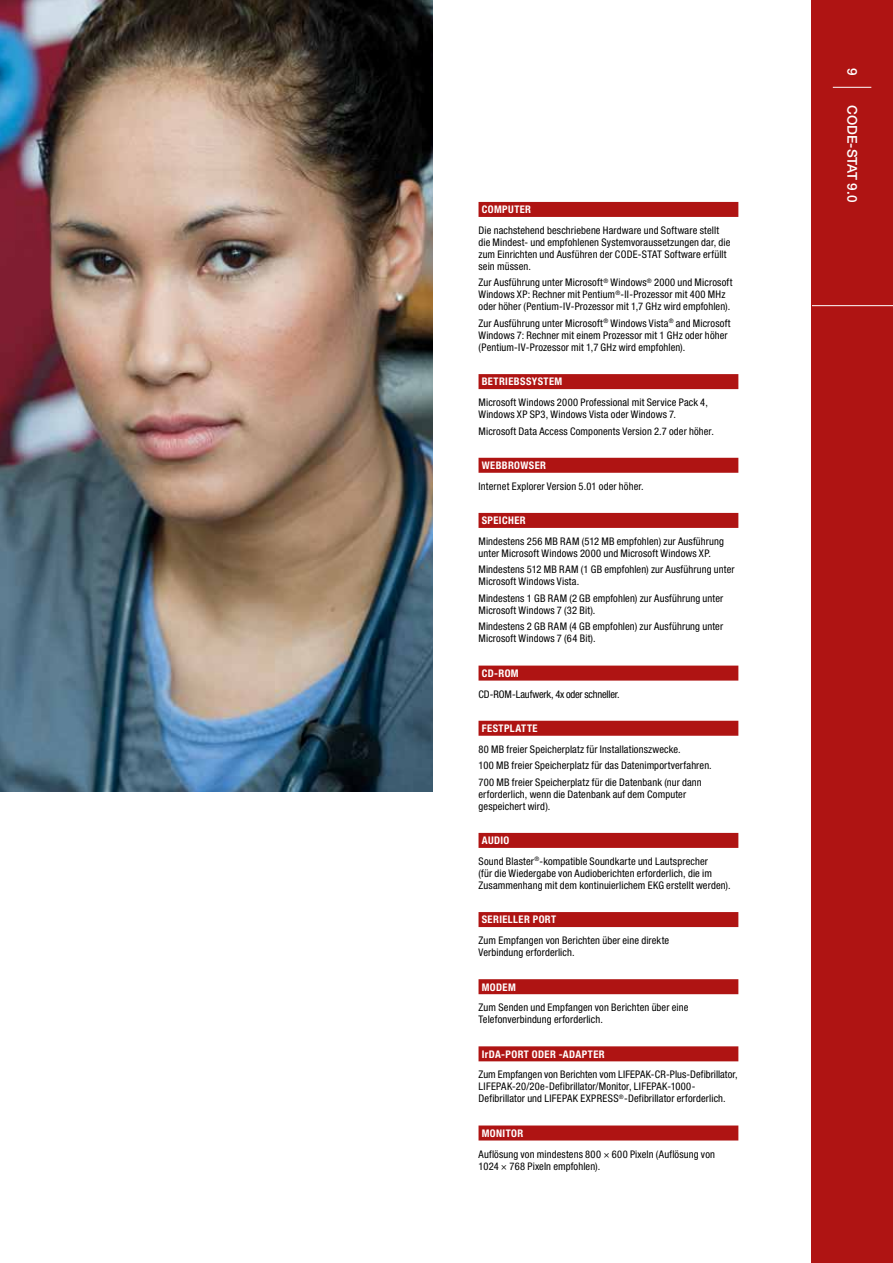
<style>
.page{position:relative;width:893px;height:1263px;background:#fff}
.page>*{position:absolute;margin:0;border:0;box-sizing:border-box;transform-origin:0 0}
.t1{font:500 13.5px "Helvetica Neue LTW1 G";color:#fff}
.t2{font:500 13.5px "Helvetica Neue LT Std";color:#fff}
.t3{font:condensed 10.5px/12px "Helvetica Neue LT Std";letter-spacing:.015em;color:#000}
.t4{font:700 condensed 10.5px "Helvetica Neue LT Std";letter-spacing:.04em;color:#fff}
.t5{font:condensed 10.5px "Helvetica Neue LT Std";letter-spacing:-.02em;color:#000}
.s1{font-weight:700;color:#fff}
</style>
<div class="page">
<div style="left:812px;top:0;width:81px;height:1263px;background:#af1413"></div>
<hr style="left:833px;top:87px;width:38px;height:1px;background:#fff">
<hr style="left:812px;top:305px;width:81px;height:1px;background:#fff">
<img style="left:0;top:0;width:432px;height:791px">
<div style="left:478px;top:202px;width:260px;height:15px;background:#af1413"></div>
<div style="left:478px;top:374px;width:260px;height:15px;background:#af1413"></div>
<div style="left:478px;top:458px;width:260px;height:15px;background:#af1413"></div>
<div style="left:478px;top:513px;width:260px;height:15px;background:#af1413"></div>
<div style="left:478px;top:666px;width:260px;height:15px;background:#af1413"></div>
<div style="left:478px;top:721px;width:260px;height:15px;background:#af1413"></div>
<div style="left:478px;top:833px;width:260px;height:15px;background:#af1413"></div>
<div style="left:478px;top:912px;width:260px;height:15px;background:#af1413"></div>
<div style="left:478px;top:979px;width:260px;height:15px;background:#af1413"></div>
<div style="left:478px;top:1046px;width:260px;height:15px;background:#af1413"></div>
<div style="left:478px;top:1125px;width:260px;height:15px;background:#af1413"></div>
<p class="t4" style="left:482px;top:203px;width:51px">COMPUTER</p>
<p class="t3" style="left:478px;top:224px;width:253px">Die nachstehend beschriebene Hardware und Software stellt die Mindest- und empfohlenen Systemvoraussetzungen dar, die zum Einrichten und Ausführen der CODE-STAT Software erfüllt sein müssen.</p>
<p class="t3" style="left:478px;top:277px;width:255px">Zur Ausführung unter Microsoft<sup>®</sup> Windows<sup>®</sup> 2000 und Microsoft<br>Windows XP: Rechner mit Pentium<sup>®</sup>-II-Prozessor mit 400 MHz oder höher (Pentium-IV-Prozessor mit 1,7 GHz wird empfohlen).</p>
<p class="t3" style="left:478px;top:317px;width:254px">Zur Ausführung unter Microsoft<sup>®</sup> Windows Vista<sup>®</sup> and Microsoft<br>Windows 7: Rechner mit einem Prozessor mit 1 GHz oder höher (Pentium-IV-Prozessor mit 1,7 GHz wird empfohlen).</p>
<p class="t4" style="left:482px;top:375px;width:82px">BETRIEBSSYSTEM</p>
<p class="t3" style="left:478px;top:396px;width:231px">Microsoft Windows 2000 Professional mit Service Pack 4,<br>Windows XP SP3, Windows Vista oder Windows 7.</p>
<p class="t3" style="left:478px;top:425px;width:237px">Microsoft Data Access Components Version 2.7 oder höher.</p>
<p class="t4" style="left:482px;top:459px;width:66px">WEBBROWSER</p>
<p class="t3" style="left:478px;top:480px;width:167px">Internet Explorer Version 5.01 oder höher.</p>
<p class="t4" style="left:482px;top:514px;width:45px">SPEICHER</p>
<p class="t3" style="left:478px;top:535px;width:247px">Mindestens 256 MB RAM (512 MB empfohlen) zur Ausführung unter Microsoft Windows 2000 und Microsoft Windows XP.</p>
<p class="t3" style="left:478px;top:564px;width:258px">Mindestens 512 MB RAM (1 GB empfohlen) zur Ausführung unter<br>Microsoft Windows Vista.</p>
<p class="t3" style="left:478px;top:592px;width:246px">Mindestens 1 GB RAM (2 GB empfohlen) zur Ausführung unter<br>Microsoft Windows 7 (32 Bit).</p>
<p class="t3" style="left:478px;top:621px;width:246px">Mindestens 2 GB RAM (4 GB empfohlen) zur Ausführung unter<br>Microsoft Windows 7 (64 Bit).</p>
<p class="t4" style="left:482px;top:667px;width:38px">CD-ROM</p>
<p class="t5" style="left:478px;top:688px;width:143px">CD-ROM-Laufwerk, 4x oder schneller.</p>
<p class="t4" style="left:482px;top:722px;width:57px">FESTPLATTE</p>
<p class="t3" style="left:478px;top:741px;width:235px;line-height:16.5px">80 MB freier Speicherplatz für Installationszwecke.<br>100 MB freier Speicherplatz für das Datenimportverfahren.<br>700 MB freier Speicherplatz für die Datenbank (nur dann</p>
<p class="t3" style="left:478px;top:788px;width:209px">erforderlich, wenn die Datenbank auf dem Computer gespeichert wird).</p>
<p class="t3" style="left:478px;top:830px;width:231px;line-height:20.5px;text-indent:3px"><span class="s1">AUDIO<br></span>Sound Blaster<sup>®</sup>-kompatible Soundkarte und Lautsprecher</p>
<p class="t3" style="left:478px;top:867px;width:254px">(für die Wiedergabe von Audioberichten erforderlich, die im<br>Zusammenhang mit dem kontinuierlichem EKG erstellt werden).</p>
<p class="t4" style="left:482px;top:913px;width:76px">SERIELLER PORT</p>
<p class="t3" style="left:478px;top:934px;width:192px">Zum Empfangen von Berichten über eine direkte<br>Verbindung erforderlich.</p>
<p class="t4" style="left:482px;top:980px;width:36px">MODEM</p>
<p class="t3" style="left:478px;top:1001px;width:211px">Zum Senden und Empfangen von Berichten über eine<br>Telefonverbindung erforderlich.</p>
<p class="t4" style="left:482px;top:1047px;width:124px">IrDA-PORT ODER -ADAPTER</p>
<p class="t3" style="left:479px;top:1068px;width:261px">Zum Empfangen von Berichten vom LIFEPAK-CR-Plus-Defibrillator,<br>LIFEPAK-20/20e-Defibrillator/Monitor, LIFEPAK-1000-<br>Defibrillator und LIFEPAK EXPRESS<sup>®</sup>-Defibrillator erforderlich.</p>
<p class="t4" style="left:482px;top:1127px;width:43px">MONITOR</p>
<p class="t3" style="left:478px;top:1148px;width:238px">Auflösung von mindestens 800 × 600 Pixeln (Auflösung von<br>1024 × 768 Pixeln empfohlen).</p>
<p class="t2" style="left:860px;top:67px;width:9px;rotate:90deg">9</p>
<p class="t1" style="left:860px;top:105px;width:98px;rotate:90deg">CODE-STAT 9.0</p>
</div>
